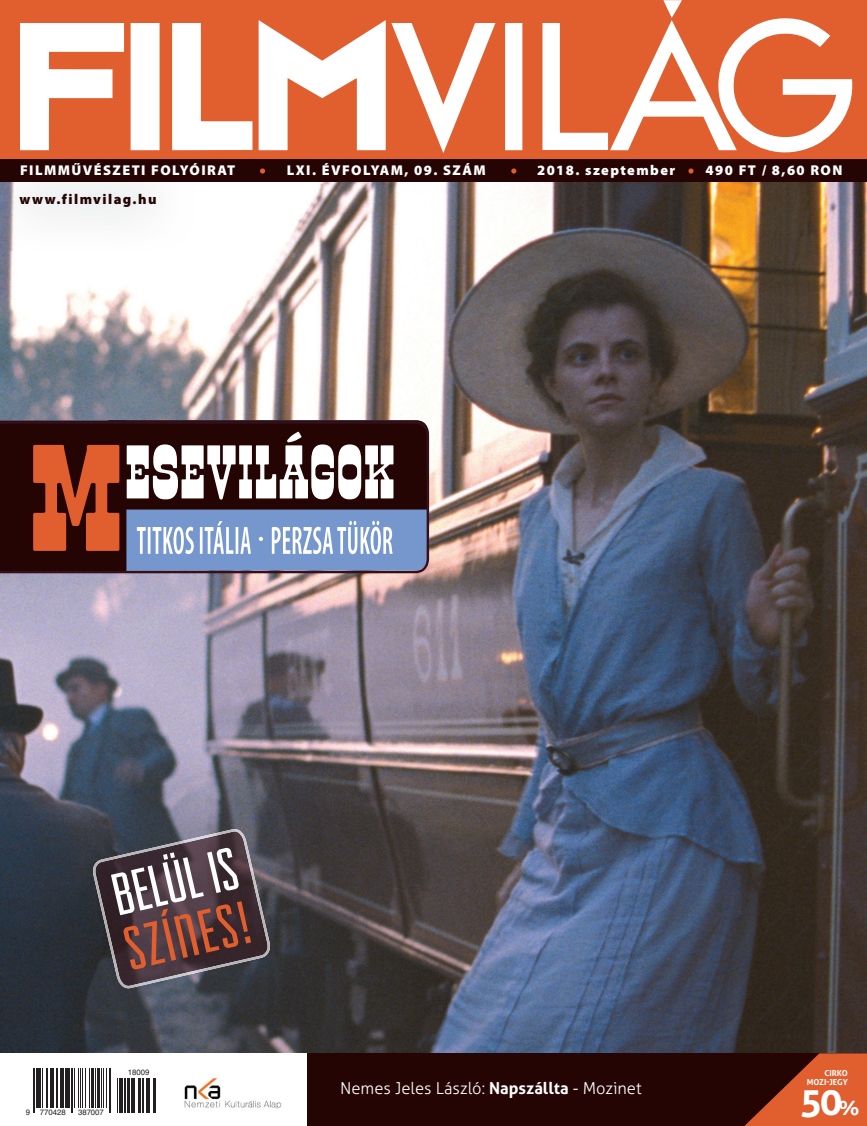
<style>
.page{position:relative;width:867px;height:1126px;background:#fff}
.page>*{position:absolute;margin:0;border:0;box-sizing:border-box;transform-origin:0 0}
.t1{font:64.2px "Fairview";color:#e15e2f}
.t2{font:62.85px "Fairview";color:#fff}
.t3{font:700 37.95px "Aller";color:#fff}
.t4{font:300 16.5px "Aller";color:#fff}
.t5{font:900 14.25px "Myriad Pro";letter-spacing:.1em;color:#fff}
.t6{font:900 14.25px "Myriad Pro";letter-spacing:.1em;color:#250503}
.t7{font:700 8.25px/9px "Aller";color:#fff;text-align:right}
.t8{font:7.8px "Helvetica";color:#231f20}
.s1{font-weight:700}
.s2{font-size:19.95px}
</style>
<div class="page">
<img style="left:0;top:181px;width:867px;height:872px">
<div style="left:0;top:1053px;width:867px;height:73px;background:#250503"></div>
<div style="left:0;top:1053px;width:306px;height:73px;background:#fff"></div>
<img style="left:184px;top:1078px;width:98px;height:31px">
<hr style="left:33px;top:1068px;width:1px;height:44px;background:#231f20">
<hr style="left:34px;top:1068px;width:1px;height:44px;background:#231f20">
<hr style="left:36px;top:1068px;width:2px;height:39px;background:#231f20">
<hr style="left:39px;top:1068px;width:2px;height:39px;background:#231f20">
<hr style="left:43px;top:1068px;width:1px;height:39px;background:#231f20">
<hr style="left:46px;top:1068px;width:1px;height:39px;background:#231f20">
<hr style="left:48px;top:1068px;width:1px;height:39px;background:#231f20">
<hr style="left:50px;top:1068px;width:2px;height:39px;background:#231f20">
<hr style="left:53px;top:1068px;width:1px;height:39px;background:#231f20">
<hr style="left:57px;top:1068px;width:1px;height:39px;background:#231f20">
<hr style="left:60px;top:1068px;width:2px;height:39px;background:#231f20">
<hr style="left:62px;top:1068px;width:2px;height:39px;background:#231f20">
<hr style="left:65px;top:1068px;width:2px;height:39px;background:#231f20">
<hr style="left:67px;top:1068px;width:3px;height:39px;background:#231f20">
<hr style="left:71px;top:1068px;width:1px;height:44px;background:#231f20">
<hr style="left:72px;top:1068px;width:1px;height:44px;background:#231f20">
<hr style="left:74px;top:1068px;width:1px;height:39px;background:#231f20">
<hr style="left:78px;top:1068px;width:1px;height:39px;background:#231f20">
<hr style="left:80px;top:1068px;width:1px;height:39px;background:#231f20">
<hr style="left:82px;top:1068px;width:1px;height:39px;background:#231f20">
<hr style="left:86px;top:1068px;width:1px;height:39px;background:#231f20">
<hr style="left:89px;top:1068px;width:1px;height:39px;background:#231f20">
<hr style="left:91px;top:1068px;width:3px;height:39px;background:#231f20">
<hr style="left:96px;top:1068px;width:1px;height:39px;background:#231f20">
<hr style="left:97px;top:1068px;width:3px;height:39px;background:#231f20">
<hr style="left:101px;top:1068px;width:1px;height:39px;background:#231f20">
<hr style="left:103px;top:1068px;width:1px;height:39px;background:#231f20">
<hr style="left:106px;top:1068px;width:1px;height:39px;background:#231f20">
<hr style="left:109px;top:1068px;width:1px;height:44px;background:#231f20">
<hr style="left:110px;top:1068px;width:1px;height:44px;background:#231f20">
<hr style="left:117px;top:1078px;width:1px;height:34px;background:#231f20">
<hr style="left:119px;top:1078px;width:1px;height:34px;background:#231f20">
<hr style="left:121px;top:1078px;width:2px;height:34px;background:#231f20">
<hr style="left:124px;top:1078px;width:2px;height:34px;background:#231f20">
<hr style="left:127px;top:1078px;width:1px;height:34px;background:#231f20">
<hr style="left:129px;top:1078px;width:1px;height:34px;background:#231f20">
<hr style="left:131px;top:1078px;width:3px;height:34px;background:#231f20">
<hr style="left:134px;top:1078px;width:1px;height:34px;background:#231f20">
<hr style="left:138px;top:1078px;width:1px;height:34px;background:#231f20">
<hr style="left:140px;top:1078px;width:1px;height:34px;background:#231f20">
<hr style="left:142px;top:1078px;width:1px;height:34px;background:#231f20">
<hr style="left:144px;top:1078px;width:1px;height:34px;background:#231f20">
<hr style="left:146px;top:1078px;width:3px;height:34px;background:#231f20">
<hr style="left:149px;top:1078px;width:1px;height:34px;background:#231f20">
<hr style="left:153px;top:1078px;width:1px;height:34px;background:#231f20">
<hr style="left:154px;top:1078px;width:2px;height:34px;background:#231f20">
<img style="left:0;top:181px;width:196px;height:69px">
<div style="left:0;top:0;width:867px;height:159px;background:#e15e2f"></div>
<div style="left:0;top:159px;width:867px;height:22px;background:#250503"></div>
<svg style="left:511px;top:168px;width:5px;height:6px"></svg>
<svg style="left:688px;top:168px;width:5px;height:6px"></svg>
<svg style="left:260px;top:168px;width:5px;height:6px"></svg>
<svg style="left:259px;top:20px;width:127px;height:130px"></svg>
<svg style="left:20px;top:23px;width:104px;height:127px"></svg>
<div style="left:131px;top:23px;width:29px;height:127px;background:#fff"></div>
<svg style="left:172px;top:23px;width:80px;height:127px"></svg>
<svg style="left:392px;top:23px;width:103px;height:130px"></svg>
<div style="left:505px;top:23px;width:17px;height:127px;background:#fff"></div>
<svg style="left:542px;top:0;width:311px;height:153px"></svg>
<svg style="left:0;top:421px;width:429px;height:152px"></svg>
<img style="left:93px;top:829px;width:177px;height:159px">
<svg style="left:744px;top:1053px;width:123px;height:73px"></svg>
<p class="t5" style="left:20px;top:162px;width:217px">FILMMŰVÉSZETI FOLYÓIRAT</p>
<p class="t5" style="left:287px;top:162px;width:201px">LXI. ÉVFOLYAM, 09. SZÁM</p>
<p class="t5" style="left:537px;top:162px;width:140px">2018. szeptember</p>
<p class="t5" style="left:706px;top:162px;width:138px">490 FT / 8,60 RON</p>
<p class="t6" style="left:19px;top:191px;width:139px">www.filmvilag.hu</p>
<p class="t2" style="left:106px;top:865px;width:129px;rotate:-13deg">BELÜL IS</p>
<p class="t1" style="left:118px;top:918px;width:129px;rotate:-13deg">SZÍNES!</p>
<p class="t8" style="left:26px;top:1108px;width:6px">9</p>
<p class="t8" style="left:40px;top:1108px;width:27px">770428</p>
<p class="t8" style="left:78px;top:1108px;width:27px">387007</p>
<p class="t8" style="left:128px;top:1068px;width:23px">18009</p>
<p class="t4" style="left:340px;top:1078px;width:303px">Nemes Jeles László: <span class="s1">Napszállta</span> - Mozinet</p>
<p class="t7" style="left:807px;top:1068px;width:42px">CIRKO<br>MOZI-JEGY</p>
<p class="t3" style="left:800px;top:1078px;width:61px">50<span class="s2">%</span></p>
</div>
